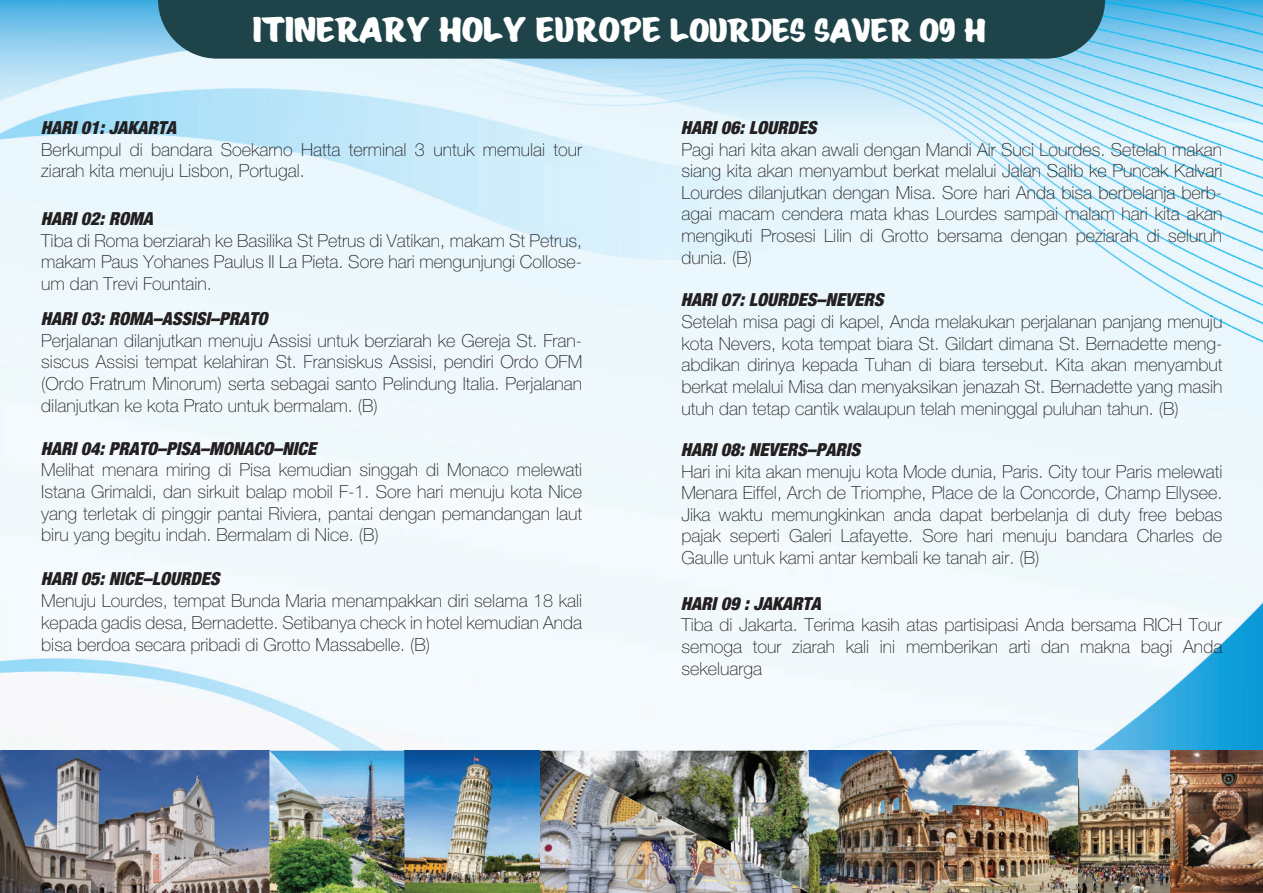
<style>
.page{position:relative;width:1263px;height:893px;background:#fff}
.page>*{position:absolute;margin:0;border:0;box-sizing:border-box;transform-origin:0 0}
.t1{font:35.85px "Saint Peter";color:#fff}
.t2{font:100 18px/21.6px "Helvetica Neue LT Std";color:#231f20;text-align:justify}
.t3{font:italic 900 condensed 18px "Helvetica Neue LT Std";color:#231f20}
.s1{font-size:33.9px}
</style>
<div class="page">
<img style="left:0;top:0;width:1263px;height:751px">
<img style="left:0;top:751px;width:269px;height:142px">
<img style="left:809px;top:751px;width:454px;height:142px">
<img style="left:269px;top:751px;width:540px;height:142px">
<div style="left:158px;top:0;width:947px;height:59px;background:#1e444a"></div>
<h1 class="t1" style="left:252px;top:13px;width:734px">ITINERARY HOLY EUROPE <span class="s1">LOURDES SAVER 09 H</span></h1>
<p class="t3" style="left:41px;top:116px;width:137px">HARI 01: JAKARTA</p>
<p class="t2" style="left:41px;top:138px;width:542px">Berkumpul di bandara Soekarno Hatta terminal 3 untuk memulai tour ziarah kita menuju Lisbon, Portugal.</p>
<p class="t3" style="left:41px;top:208px;width:114px">HARI 02: ROMA</p>
<p class="t2" style="left:41px;top:229px;width:542px">Tiba di Roma berziarah ke Basilika St Petrus di Vatikan, makam St Petrus, makam Paus Yohanes Paulus II La Pieta. Sore hari mengunjungi Collose&shy;um dan Trevi Fountain.</p>
<p class="t3" style="left:41px;top:308px;width:228px">HARI 03: ROMA–ASSISI–PRATO</p>
<p class="t2" style="left:41px;top:330px;width:542px">Perjalanan dilanjutkan menuju Assisi untuk berziarah ke Gereja St. Fran&shy;siscus Assisi tempat kelahiran St. Fransiskus Assisi, pendiri Ordo OFM (Ordo Fratrum Minorum) serta sebagai santo Pelindung Italia. Perjalanan dilanjutkan ke kota Prato untuk bermalam. (B)</p>
<p class="t3" style="left:41px;top:437px;width:277px">HARI 04: PRATO–PISA–MONACO–NICE</p>
<p class="t2" style="left:41px;top:459px;width:542px">Melihat menara miring di Pisa kemudian singgah di Monaco melewati Istana Grimaldi, dan sirkuit balap mobil F-1. Sore hari menuju kota Nice yang terletak di pinggir pantai Riviera, pantai dengan pemandangan laut biru yang begitu indah. Bermalam di Nice. (B)</p>
<p class="t3" style="left:41px;top:568px;width:180px">HARI 05: NICE–LOURDES</p>
<p class="t2" style="left:41px;top:590px;width:542px">Menuju Lourdes, tempat Bunda Maria menampakkan diri selama 18 kali kepada gadis desa, Bernadette. Setibanya check in hotel kemudian Anda bisa berdoa secara pribadi di Grotto Massabelle. (B)</p>
<p class="t3" style="left:681px;top:116px;width:137px">HARI 06: LOURDES</p>
<p class="t2" style="left:681px;top:138px;width:542px">Pagi hari kita akan awali dengan Mandi Air Suci Lourdes. Setelah makan siang kita akan menyambut berkat melalui Jalan Salib ke Puncak Kalvari Lourdes dilanjutkan dengan Misa. Sore hari Anda bisa berbelanja berb&shy;agai macam cendera mata khas Lourdes sampai malam hari kita akan mengikuti Prosesi Lilin di Grotto bersama dengan peziarah di seluruh dunia. (B)</p>
<p class="t3" style="left:681px;top:289px;width:204px">HARI 07: LOURDES–NEVERS</p>
<p class="t2" style="left:681px;top:311px;width:542px">Setelah misa pagi di kapel, Anda melakukan perjalanan panjang menuju kota Nevers, kota tempat biara St. Gildart dimana St. Bernadette meng&shy;abdikan dirinya kepada Tuhan di biara tersebut. Kita akan menyambut berkat melalui Misa dan menyaksikan jenazah St. Bernadette yang masih utuh dan tetap cantik walaupun telah meninggal puluhan tahun. (B)</p>
<p class="t3" style="left:681px;top:438px;width:181px">HARI 08: NEVERS–PARIS</p>
<p class="t2" style="left:681px;top:460px;width:542px">Hari ini kita akan menuju kota Mode dunia, Paris. City tour Paris melewati Menara Eiffel, Arch de Triomphe, Place de la Concorde, Champ Ellysee.<br>Jika waktu memungkinkan anda dapat berbelanja di duty free bebas pajak seperti Galeri Lafayette. Sore hari menuju bandara Charles de Gaulle untuk kami antar kembali ke tanah air. (B)</p>
<p class="t3" style="left:681px;top:592px;width:142px">HARI 09 : JAKARTA</p>
<p class="t2" style="left:681px;top:614px;width:542px">Tiba di Jakarta. Terima kasih atas partisipasi Anda bersama RICH Tour semoga tour ziarah kali ini memberikan arti dan makna bagi Anda sekeluarga</p>
</div>
